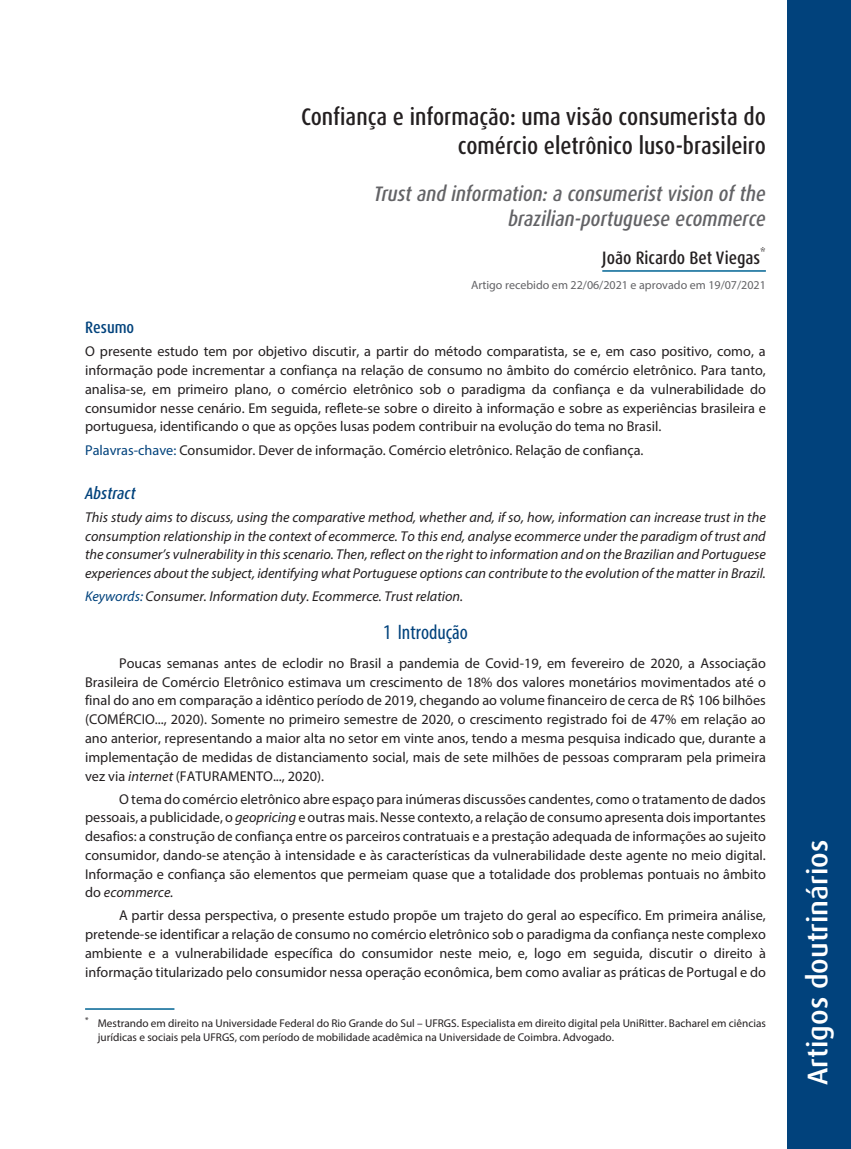
<style>
.page{position:relative;width:851px;height:1149px;background:#fff}
.page>*{position:absolute;margin:0;border:0;box-sizing:border-box;transform-origin:0 0}
.t1{font:500 28.5px "Dax Pro";color:#fff}
._00_-_TÍTULO{font:500 condensed 24px/28.8px "Dax Pro";color:#231f20;text-align:right}
._00_-_Título_em_ingl{font:italic 500 condensed 21px/25.2px "Dax Pro";color:#636366;text-align:right}
._02_-_SUBTÍTULO{font:condensed 21px "Myriad Pro";color:#01427c}
._01_-_AUTOR{font:500 condensed 18px "Dax Pro";color:#231f20}
._00_-_Resumo_abstrac{font:italic 500 condensed 16.5px "Dax Pro";color:#01427c}
._00_-_Resumo_abstrac-2{font:500 condensed 16.5px "Dax Pro";color:#01427c}
._03_-_TEXTO{font:14.25px/18.8px "Myriad Pro";color:#231f20;text-align:justify}
._03_-_TEXTO_RESUMO{font:14.25px/18.8px "Myriad Pro";color:#231f20;text-align:justify}
._03_-_TEXTO_RESUMO-2{font:italic 14.25px/18.8px "Myriad Pro";color:#231f20;text-align:justify}
._03_1_-_Artigo_Receb{font:12px "Myriad Pro";color:#636366}
._08_-_NOTA_fio_acima{font:11.25px/14.2px "Myriad Pro";color:#231f20}
.s1{color:#01427c}
.s2{font-style:italic}
</style>
<div class="page">
<div style="left:787px;top:0;width:63px;height:1148px;background:#01427c"></div>
<hr style="left:602px;top:270px;width:163px;height:1px;background:#006494">
<hr style="left:85px;top:1007px;width:89px;height:2px;background:#006494">
<p class="_00_-_TÍTULO" style="left:301px;top:103px;width:466px">Confiança e informação: uma visão consumerista do comércio eletrônico luso-brasileiro</p>
<p class="_00_-_Título_em_ingl" style="left:374px;top:181px;width:393px">Trust and information: a consumerist vision of the brazilian-portuguese ecommerce</p>
<p class="_01_-_AUTOR" style="left:602px;top:246px;width:165px">João Ricardo Bet Viegas<sup>*</sup></p>
<p class="_03_1_-_Artigo_Receb" style="left:471px;top:277px;width:296px">Artigo recebido em 22/06/2021 e aprovado em 19/07/2021</p>
<p class="_00_-_Resumo_abstrac-2" style="left:85px;top:317px;width:51px">Resumo</p>
<p class="_03_-_TEXTO_RESUMO" style="left:85px;top:342px;width:682px">O presente estudo tem por objetivo discutir, a partir do método comparatista, se e, em caso positivo, como, a informação pode incrementar a confiança na relação de consumo no âmbito do comércio eletrônico. Para tanto, analisa-se, em primeiro plano, o comércio eletrônico sob o paradigma da confiança e da vulnerabilidade do consumidor nesse cenário. Em seguida, reflete-se sobre o direito à informação e sobre as experiências brasileira e portuguesa, identificando o que as opções lusas podem contribuir na evolução do tema no Brasil.</p>
<p class="_03_-_TEXTO_RESUMO" style="left:85px;top:440px;width:560px"><span class="s1">Palavras-chave:</span> Consumidor. Dever de informação. Comércio eletrônico. Relação de confiança.</p>
<p class="_00_-_Resumo_abstrac" style="left:85px;top:482px;width:52px">Abstract</p>
<p class="_03_-_TEXTO_RESUMO-2" style="left:85px;top:507px;width:682px">This study aims to discuss, using the comparative method, whether and, if so, how, information can increase trust in the consumption relationship in the context of ecommerce. To this end, analyse ecommerce under the paradigm of trust and the consumer’s vulnerability in this scenario. Then, reflect on the right to information and on the Brazilian and Portuguese experiences about the subject, identifying what Portuguese options can contribute to the evolution of the matter in Brazil.</p>
<p class="_03_-_TEXTO_RESUMO-2" style="left:85px;top:586px;width:379px"><span class="s1">Keywords:</span> Consumer. Information duty. Ecommerce. Trust relation.</p>
<p class="_02_-_SUBTÍTULO" style="left:383px;top:618px;width:86px">1 Introdução</p>
<p class="_03_-_TEXTO" style="left:85px;top:653px;width:682px;text-indent:34px">Poucas semanas antes de eclodir no Brasil a pandemia de Covid-19, em fevereiro de 2020, a Associação Brasileira de Comércio Eletrônico estimava um crescimento de 18% dos valores monetários movimentados até o final do ano em comparação a idêntico período de 2019, chegando ao volume financeiro de cerca de R$ 106 bilhões (COMÉRCIO..., 2020). Somente no primeiro semestre de 2020, o crescimento registrado foi de 47% em relação ao ano anterior, representando a maior alta no setor em vinte anos, tendo a mesma pesquisa indicado que, durante a implementação de medidas de distanciamento social, mais de sete milhões de pessoas compraram pela primeira vez via <span class="s2">internet</span> (FATURAMENTO..., 2020).</p>
<p class="_03_-_TEXTO" style="left:85px;top:789px;width:682px;text-indent:34px">O tema do comércio eletrônico abre espaço para inúmeras discussões candentes, como o tratamento de dados pessoais, a publicidade, o <span class="s2">geopricing</span> e outras mais. Nesse contexto, a relação de consumo apresenta dois importantes desafios: a construção de confiança entre os parceiros contratuais e a prestação adequada de informações ao sujeito consumidor, dando-se atenção à intensidade e às características da vulnerabilidade deste agente no meio digital.<br>Informação e confiança são elementos que permeiam quase que a totalidade dos problemas pontuais no âmbito do <span class="s2">ecommerce.</span></p>
<p class="_03_-_TEXTO" style="left:85px;top:905px;width:682px;text-indent:34px">A partir dessa perspectiva, o presente estudo propõe um trajeto do geral ao específico. Em primeira análise, pretende-se identificar a relação de consumo no comércio eletrônico sob o paradigma da confiança neste complexo ambiente e a vulnerabilidade específica do consumidor neste meio, e, logo em seguida, discutir o direito à informação titularizado pelo consumidor nessa operação econômica, bem como avaliar as práticas de Portugal e do</p>
<p class="_08_-_NOTA_fio_acima" style="left:98px;top:1015px;width:669px;text-indent:-13px"><sup>*</sup> Mestrando em direito na Universidade Federal do Rio Grande do Sul – UFRGS. Especialista em direito digital pela UniRitter. Bacharel em ciências jurídicas e sociais pela UFRGS, com período de mobilidade acadêmica na Universidade de Coimbra. Advogado.</p>
<h1 class="t1" style="left:799px;top:1084px;width:247px;rotate:-90deg">Artigos doutrinários</h1>
</div>
